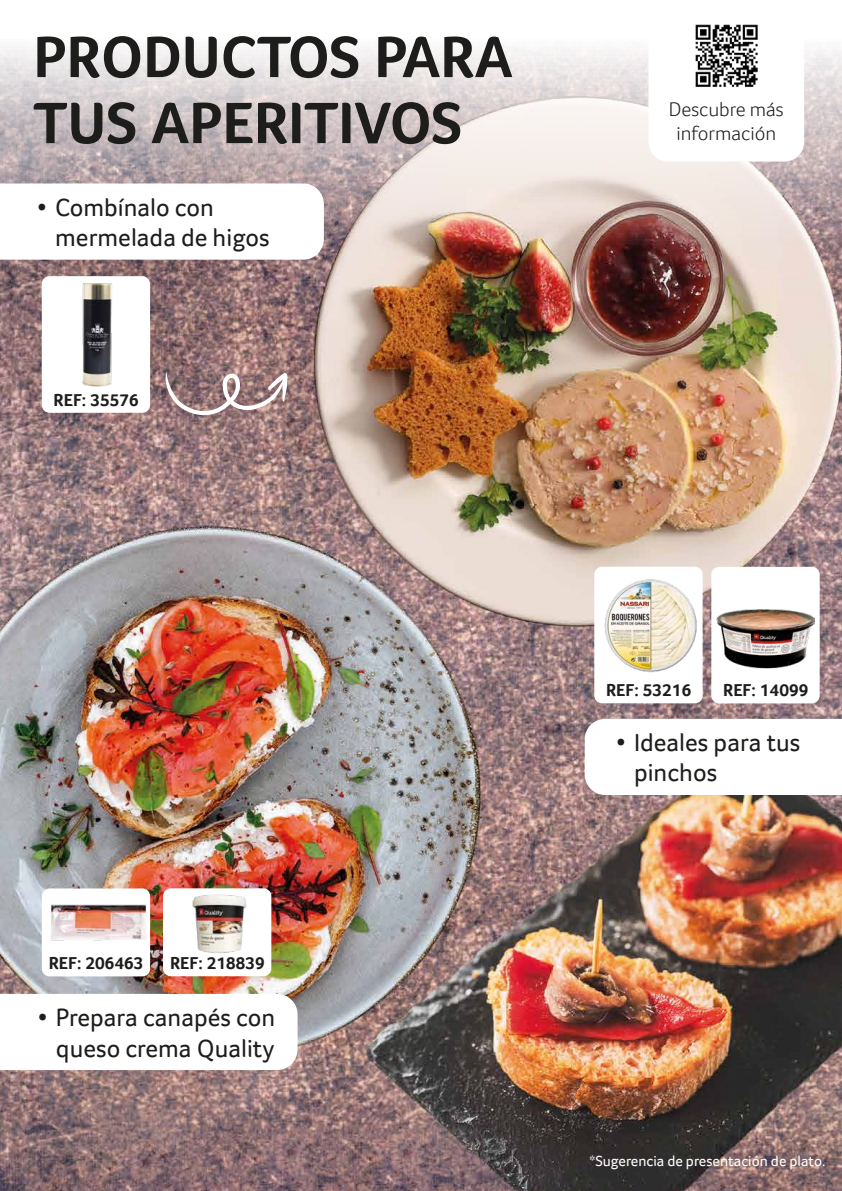
<style>
.page{position:relative;width:842px;height:1191px;background:#fff}
.page>*{position:absolute;margin:0;border:0;box-sizing:border-box;transform-origin:0 0}
.t1{font:700 60px/66px "Transgourmet";color:#1d1d1b}
.t2{font:25.5px/30.6px "Transgourmet";color:#1d1d1b}
.t3{font:300 20px/24px "Transgourmet";color:#1d1d1b;text-align:center}
.t4{font:700 17.6px "Transgourmet";color:#1d1d1b}
.t5{font:15px "Transgourmet";color:#fff}
</style>
<div class="page">
<img style="left:0;top:251px;width:842px;height:940px">
<svg style="left:0;top:46px;width:842px;height:205px;background:#d8cbca"></svg>
<div style="left:42px;top:276px;width:108px;height:137px;background:#fff;border-radius:8px"></div>
<img style="left:75px;top:276px;width:43px;height:111px">
<div style="left:42px;top:888px;width:108px;height:88px;background:#fff;border-radius:8px"></div>
<img style="left:41px;top:888px;width:110px;height:74px">
<div style="left:163px;top:888px;width:108px;height:88px;background:#fff;border-radius:8px"></div>
<img style="left:182px;top:881px;width:71px;height:72px">
<div style="left:711px;top:567px;width:109px;height:136px;background:#fff;border-radius:8px"></div>
<img style="left:716px;top:609px;width:98px;height:60px">
<div style="left:594px;top:566px;width:109px;height:137px;background:#fff;border-radius:8px"></div>
<img style="left:604px;top:579px;width:93px;height:93px">
<svg style="left:0;top:994px;width:298px;height:76px"></svg>
<svg style="left:585px;top:719px;width:257px;height:76px"></svg>
<svg style="left:0;top:183px;width:324px;height:77px"></svg>
<svg style="left:648px;top:46px;width:156px;height:116px"></svg>
<img style="left:687px;top:24px;width:78px;height:70px">
<svg style="left:165px;top:372px;width:122px;height:43px"></svg>
<h1 class="t1" style="left:33px;top:23px;width:481px">PRODUCTOS PARA<br>TUS APERITIVOS</h1>
<p class="t2" style="left:55px;top:191px;width:216px;text-indent:-18px">• Combínalo con mermelada de higos</p>
<p class="t4" style="left:54px;top:389px;width:87px">REF: 35576</p>
<p class="t3" style="left:669px;top:97px;width:117px">Descubre más información</p>
<p class="t4" style="left:49px;top:952px;width:96px">REF: 206463</p>
<p class="t4" style="left:170px;top:952px;width:96px">REF: 218839</p>
<p class="t2" style="left:38px;top:1001px;width:239px;text-align:right">• Prepara canapés con queso crema Quality</p>
<p class="t4" style="left:606px;top:679px;width:87px">REF: 53216</p>
<p class="t4" style="left:723px;top:680px;width:87px">REF: 14099</p>
<p class="t2" style="left:634px;top:726px;width:168px;text-indent:-18px">• Ideales para tus pinchos</p>
<p class="t5" style="left:589px;top:1152px;width:237px">*Sugerencia de presentación de plato.</p>
</div>
